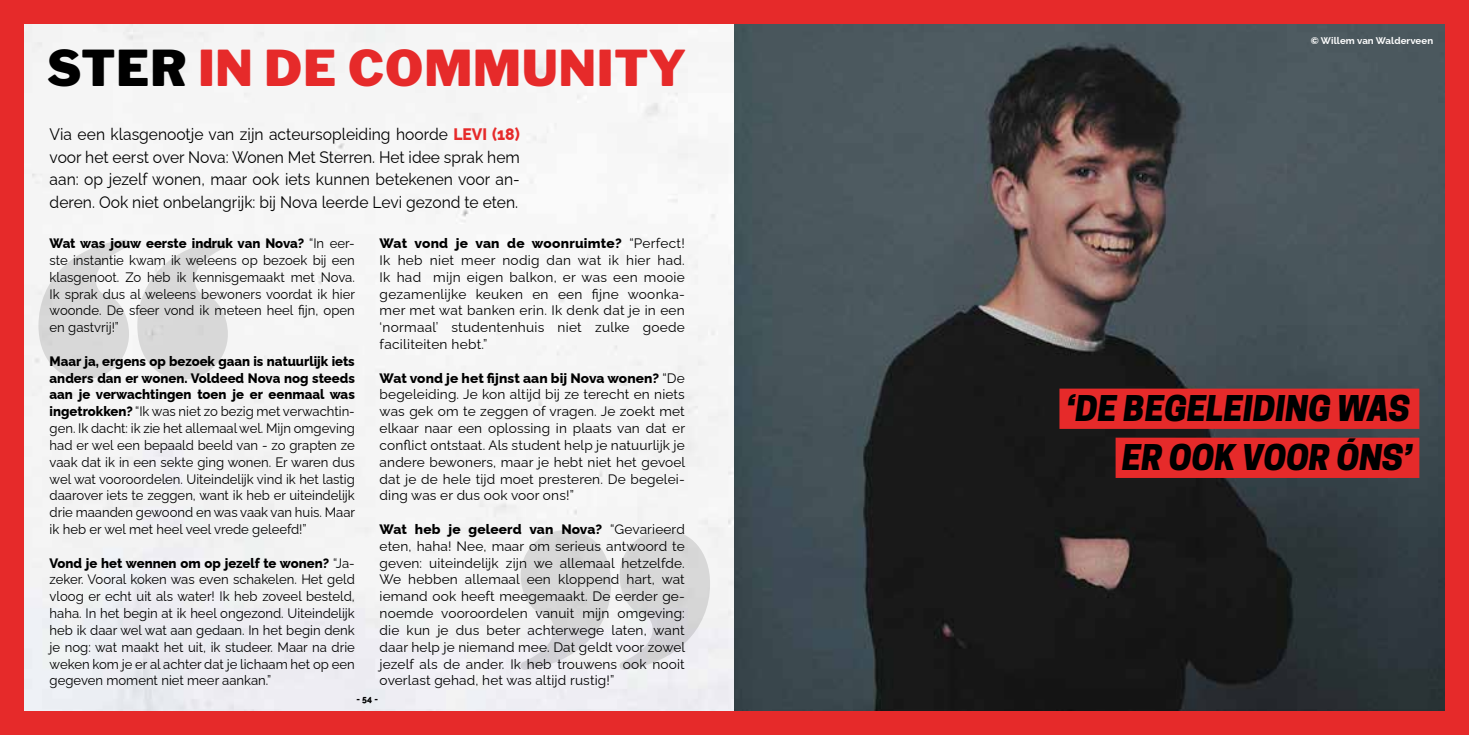
<style>
.page{position:relative;width:1469px;height:735px;background:#fff}
.page>*{position:absolute;margin:0;border:0;box-sizing:border-box;transform-origin:0 0}
.t1{font:900 49px "Libre Franklin";letter-spacing:.02em;color:#e62a2a}
.t2{font:italic 800 33.25px/49px "Cooper Hewitt";color:#000;text-align:right}
.t3{font:16.62px/22.8px "Raleway";color:#000;text-align:justify;scale:.94 1}
.t4{font:13.65px/16.8px "Raleway";color:#000;text-align:justify;scale:.96 1}
.t5{font:13.65px/16.8px "Raleway";color:#000;text-align:justify}
.t6{font:700 9.62px "Raleway";letter-spacing:.01em;color:#fff}
.t7{font:800 8.75px "Raleway";color:#000}
.s1{color:#000}
.s2{font-weight:800;color:#e62a2a}
.s3{font-weight:800}
.s4{color:#e62a2a}
</style>
<div class="page">
<div style="left:0;top:0;width:1468px;height:734px;background:#e62a2a"></div>
<div style="left:25px;top:25px;width:709px;height:684px;background:#f5f5f5"></div>
<svg style="left:520px;top:530px;width:91px;height:139px"></svg>
<svg style="left:618px;top:530px;width:92px;height:139px"></svg>
<svg style="left:137px;top:239px;width:92px;height:140px"></svg>
<svg style="left:38px;top:239px;width:92px;height:140px"></svg>
<img style="left:734px;top:25px;width:710px;height:684px">
<div style="left:1059px;top:388px;width:360px;height:40px;background:#e62a2a"></div>
<div style="left:1115px;top:437px;width:304px;height:40px;background:#e62a2a"></div>
<h1 class="t1" style="left:47px;top:30px;width:640px"><span class="s1">STER</span> IN DE COMMUNITY</h1>
<p class="t3" style="left:50px;top:121px;width:502px">Via een klasgenootje van zijn acteursopleiding hoorde <span class="s2">LEVI (18) </span>voor het eerst over Nova: Wonen Met Sterren. Het idee sprak hem aan: op jezelf wonen, maar ook iets kunnen betekenen voor an&shy;deren. Ook niet onbelangrijk: bij Nova leerde Levi gezond te eten.</p>
<p class="t4" style="left:50px;top:233px;width:320px"><span class="s3">Wat was jouw eerste indruk van Nova?</span> “In eer&shy;ste instantie kwam ik weleens op bezoek bij een klasgenoot. Zo heb ik kennisgemaakt met Nova.<br>Ik sprak dus al weleens bewoners voordat ik hier woonde. De sfeer vond ik meteen heel fijn, open en gastvrij!”</p>
<p class="t4" style="left:50px;top:351px;width:320px"><span class="s3">Maar ja, ergens op bezoek gaan is natuurlijk iets anders dan er wonen. Voldeed Nova nog steeds aan je verwachtingen toen je er eenmaal was ingetrokken?</span> “Ik was niet zo bezig met verwachtin&shy;gen. Ik dacht: ik zie het allemaal wel. Mijn omgeving had er wel een bepaald beeld van - zo grapten ze vaak dat ik in een sekte ging wonen. Er waren dus wel wat vooroordelen. Uiteindelijk vind ik het lastig daarover iets te zeggen, want ik heb er uiteindelijk drie maanden gewoond en was vaak van huis. Maar ik heb er wel met heel veel vrede geleefd!”</p>
<p class="t4" style="left:50px;top:552px;width:319px"><span class="s3">Vond je het wennen om op jezelf te wonen?</span> “Ja&shy;zeker. Vooral koken was even schakelen. Het geld vloog er echt uit als water! Ik heb zoveel besteld, haha. In het begin at ik heel ongezond. Uiteindelijk heb ik daar wel wat aan gedaan. In het begin denk je nog: wat maakt het uit, ik studeer. Maar na drie weken kom je er al achter dat je lichaam het op een gegeven moment niet meer aankan.”</p>
<p class="t5" style="left:379px;top:233px;width:307px"><span class="s3">Wat vond je van de woonruimte?</span> “Perfect!<br>Ik heb niet meer nodig dan wat ik hier had.<br>Ik had mijn eigen balkon, er was een mooie gezamenlijke keuken en een fijne woonka&shy;mer met wat banken erin. Ik denk dat je in een ‘normaal’ studentenhuis niet zulke goede faciliteiten hebt.”</p>
<p class="t5" style="left:379px;top:367px;width:307px"><span class="s3">Wat vond je het fijnst aan bij Nova wonen?</span> “De begeleiding. Je kon altijd bij ze terecht en niets was gek om te zeggen of vragen. Je zoekt met elkaar naar een oplossing in plaats van dat er conflict ontstaat. Als student help je natuurlijk je andere bewoners, maar je hebt niet het gevoel dat je de hele tijd moet presteren. De begelei&shy;ding was er dus ook voor ons!”</p>
<p class="t5" style="left:379px;top:519px;width:307px"><span class="s3">Wat heb je geleerd van Nova?</span> “Gevarieerd eten, haha! Nee, maar om serieus antwoord te geven: uiteindelijk zijn we allemaal hetzelfde.<br>We hebben allemaal een kloppend hart, wat iemand ook heeft meegemaakt. De eerder ge&shy;noemde vooroordelen vanuit mijn omgeving: die kun je dus beter achterwege laten, want daar help je niemand mee. Dat geldt voor zowel jezelf als de ander. Ik heb trouwens ook nooit overlast gehad, het was altijd rustig!”</p>
<p class="t7" style="left:356px;top:691px;width:23px">- 54 -</p>
<p class="t6" style="left:1310px;top:33px;width:124px">© Willem van Walderveen</p>
<h2 class="t2" style="left:1066px;top:384px;width:355px">‘DE BEGELEIDING WAS<span class="s4">.<br></span>ER OOK VOOR ÓNS’<span class="s4">.</span></h2>
</div>
